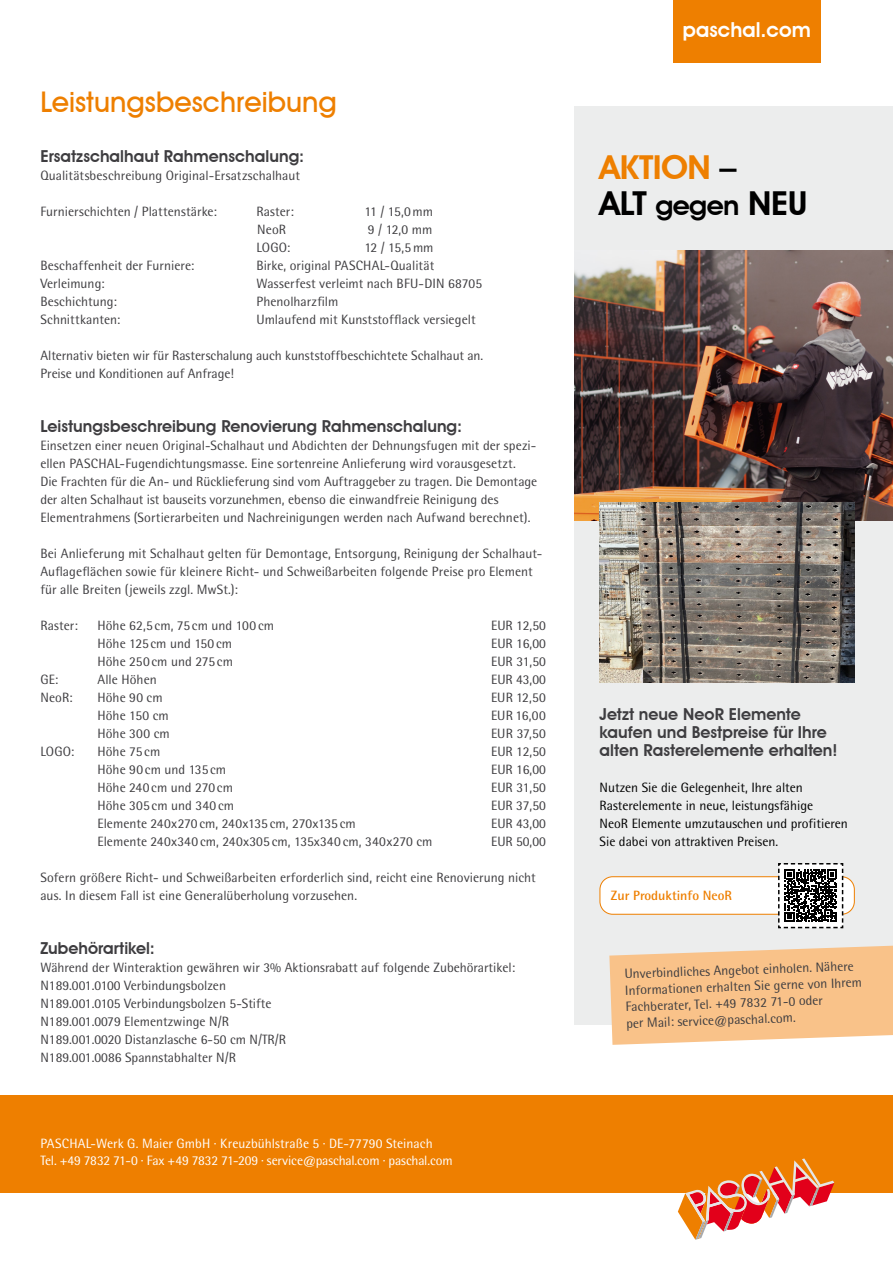
<style>
.page{position:relative;width:893px;height:1263px;background:#fff}
.page>*{position:absolute;margin:0;border:0;box-sizing:border-box;transform-origin:0 0}
.t1{font:600 33px/35.7px "Avant Garde IT Cby BT";letter-spacing:-.015em;color:#000;scale:1.04 1}
.t2{font:500 28.5px "Avant Garde IT Cby BT";color:#ee7f00}
.t3{font:600 20.7px "Avant Garde IT Cby BT";color:#fff}
.t4{font:600 16.5px/18px "Avant Garde IT Cby BT";color:#3e3d40}
.t5{font:13.5px/18px "Rotis Semi Sans Std";color:#3e3d40}
.t6{font:13.5px/18px "Rotis Semi Sans Std";color:#000}
.t7{font:13.5px/16.8px "Rotis Semi Sans Std";color:#fff}
.t8{font:700 13.5px "Rotis Semi Sans Std";color:#ee7f00}
.s1{color:#ee7f00}
.s2{font-size:27px}
</style>
<div class="page">
<div style="left:673px;top:0;width:148px;height:63px;background:#ee7f00"></div>
<div style="left:574px;top:107px;width:319px;height:918px;background:#eceded"></div>
<img style="left:574px;top:251px;width:319px;height:270px">
<img style="left:600px;top:503px;width:255px;height:180px">
<svg style="left:609px;top:946px;width:284px;height:99px;background:#f8c794"></svg>
<div style="left:600px;top:877px;width:254px;height:37px;background:#fff;border-radius:13px"></div>
<div style="left:600px;top:876px;width:255px;height:39px;border:1px solid #ee7f00;border-radius:13px"></div>
<svg style="left:777px;top:863px;width:67px;height:66px"></svg>
<div style="left:0;top:1095px;width:893px;height:98px;background:#ee7f00"></div>
<svg style="left:678px;top:1158px;width:156px;height:82px"></svg>
<h2 class="t2" style="left:40px;top:85px;width:298px">Leistungsbeschreibung</h2>
<p class="t4" style="left:40px;top:147px;width:265px">Ersatzschalhaut Rahmenschalung:</p>
<p class="t5" style="left:40px;top:166px;width:261px">Qualitätsbeschreibung Original-Ersatzschalhaut</p>
<p class="t5" style="left:40px;top:202px;width:178px">Furnierschichten / Plattenstärke:</p>
<p class="t5" style="left:256px;top:202px;width:39px">Raster:</p>
<p class="t5" style="left:364px;top:202px;width:70px">11 / 15,0mm</p>
<p class="t5" style="left:257px;top:220px;width:31px">NeoR</p>
<p class="t5" style="left:368px;top:220px;width:66px">9 / 12,0 mm</p>
<p class="t5" style="left:256px;top:238px;width:36px">LOGO:</p>
<p class="t5" style="left:364px;top:238px;width:71px">12 / 15,5mm</p>
<p class="t5" style="left:40px;top:256px;width:156px">Beschaffenheit der Furniere:</p>
<p class="t5" style="left:256px;top:256px;width:179px">Birke, original PASCHAL-Qualität</p>
<p class="t5" style="left:40px;top:274px;width:66px">Verleimung:</p>
<p class="t5" style="left:256px;top:274px;width:227px">Wasserfest verleimt nach BFU-DIN 68705</p>
<p class="t5" style="left:40px;top:292px;width:78px">Beschichtung:</p>
<p class="t5" style="left:256px;top:292px;width:83px">Phenolharzfilm</p>
<p class="t5" style="left:40px;top:310px;width:81px">Schnittkanten:</p>
<p class="t5" style="left:256px;top:310px;width:221px">Umlaufend mit Kunststofflack versiegelt</p>
<p class="t5" style="left:40px;top:346px;width:444px">Alternativ bieten wir für Rasterschalung auch kunststoffbeschichtete Schalhaut an.<br>Preise und Konditionen auf Anfrage!</p>
<p class="t4" style="left:40px;top:417px;width:423px">Leistungsbeschreibung Renovierung Rahmenschalung:</p>
<p class="t5" style="left:40px;top:436px;width:498px">Einsetzen einer neuen Original-Schalhaut und Abdichten der Dehnungsfugen mit der spezi&shy;ellen PASCHAL-Fugendichtungsmasse. Eine sortenreine Anlieferung wird vorausgesetzt.<br>Die Frachten für die An- und Rücklieferung sind vom Auftraggeber zu tragen. Die Demontage der alten Schalhaut ist bauseits vorzunehmen, ebenso die einwandfreie Reinigung des Elementrahmens (Sortierarbeiten und Nachreinigungen werden nach Aufwand berechnet).</p>
<p class="t5" style="left:40px;top:544px;width:503px">Bei Anlieferung mit Schalhaut gelten für Demontage, Entsorgung, Reinigung der Schalhaut-<br>Auflageflächen sowie für kleinere Richt- und Schweißarbeiten folgende Preise pro Element für alle Breiten (jeweils zzgl. MwSt.):</p>
<p class="t5" style="left:40px;top:616px;width:39px">Raster:</p>
<p class="t5" style="left:97px;top:616px;width:178px">Höhe 62,5cm, 75 cm und 100cm</p>
<p class="t5" style="left:491px;top:616px;width:56px">EUR 12,50</p>
<p class="t5" style="left:97px;top:634px;width:136px">Höhe 125cm und 150cm</p>
<p class="t5" style="left:491px;top:634px;width:56px">EUR 16,00</p>
<p class="t5" style="left:97px;top:652px;width:137px">Höhe 250cm und 275 cm</p>
<p class="t5" style="left:491px;top:652px;width:56px">EUR 31,50</p>
<p class="t5" style="left:40px;top:670px;width:20px">GE:</p>
<p class="t5" style="left:97px;top:670px;width:61px">Alle Höhen</p>
<p class="t5" style="left:491px;top:670px;width:56px">EUR 43,00</p>
<p class="t5" style="left:40px;top:688px;width:34px">NeoR:</p>
<p class="t5" style="left:97px;top:688px;width:67px">Höhe 90 cm</p>
<p class="t5" style="left:491px;top:688px;width:56px">EUR 12,50</p>
<p class="t5" style="left:97px;top:706px;width:73px">Höhe 150 cm</p>
<p class="t5" style="left:491px;top:706px;width:56px">EUR 16,00</p>
<p class="t5" style="left:97px;top:724px;width:74px">Höhe 300 cm</p>
<p class="t5" style="left:491px;top:724px;width:56px">EUR 37,50</p>
<p class="t5" style="left:40px;top:742px;width:36px">LOGO:</p>
<p class="t5" style="left:97px;top:742px;width:64px">Höhe 75 cm</p>
<p class="t5" style="left:491px;top:742px;width:56px">EUR 12,50</p>
<p class="t5" style="left:97px;top:760px;width:130px">Höhe 90 cm und 135cm</p>
<p class="t5" style="left:491px;top:760px;width:56px">EUR 16,00</p>
<p class="t5" style="left:97px;top:778px;width:137px">Höhe 240cm und 270cm</p>
<p class="t5" style="left:491px;top:778px;width:56px">EUR 31,50</p>
<p class="t5" style="left:97px;top:796px;width:138px">Höhe 305cm und 340 cm</p>
<p class="t5" style="left:491px;top:796px;width:56px">EUR 37,50</p>
<p class="t5" style="left:97px;top:814px;width:260px">Elemente 240x270cm, 240x135cm, 270x135cm</p>
<p class="t5" style="left:491px;top:814px;width:56px">EUR 43,00</p>
<p class="t5" style="left:97px;top:832px;width:337px">Elemente 240x340cm, 240x305 cm, 135x340cm, 340x270 cm</p>
<p class="t5" style="left:491px;top:832px;width:56px">EUR 50,00</p>
<p class="t5" style="left:40px;top:868px;width:497px">Sofern größere Richt- und Schweißarbeiten erforderlich sind, reicht eine Renovierung nicht aus. In diesem Fall ist eine Generalüberholung vorzusehen.</p>
<p class="t4" style="left:40px;top:939px;width:116px">Zubehörartikel:</p>
<p class="t5" style="left:40px;top:958px;width:476px">Während der Winteraktion gewähren wir 3% Aktionsrabatt auf folgende Zubehörartikel:<br>N189.001.0100 Verbindungsbolzen<br>N189.001.0105 Verbindungsbolzen 5-Stifte<br>N189.001.0079 Elementzwinge N/R<br>N189.001.0020 Distanzlasche 6-50 cm N/TR/R<br>N189.001.0086 Spannstabhalter N/R</p>
<p class="t7" style="left:40px;top:1135px;width:414px">PASCHAL-Werk G. Maier GmbH · Kreuzbühlstraße 5 · DE-77790 Steinach<br>Tel. +49 7832 71-0 · Fax +49 7832 71-209 · service@paschal.com · paschal.com</p>
<h3 class="t3" style="left:683px;top:17px;width:129px">paschal.com</h3>
<h1 class="t1" style="left:600px;top:149px;width:201px"><span class="s1">AKTION</span> –<br>ALT <span class="s2">gegen</span> NEU</h1>
<p class="t4" style="left:600px;top:705px;width:239px">Jetzt neue NeoR Elemente kaufen und Bestpreise für Ihre alten Rasterelemente erhalten!</p>
<p class="t6" style="left:600px;top:778px;width:250px">Nutzen Sie die Gelegenheit, Ihre alten Rasterelemente in neue, leistungsfähige<br>NeoR Elemente umzutauschen und profitieren Sie dabei von attraktiven Preisen.</p>
<p class="t8" style="left:611px;top:887px;width:123px">Zur Produktinfo NeoR</p>
<p class="t5" style="left:624px;top:965px;width:239px;line-height:16.5px;rotate:-2deg">Unverbindliches Angebot einholen. Nähere Informationen erhalten Sie gerne von Ihrem Fachberater, Tel. +49 7832 71-0 oder<br>per Mail: service@paschal.com.</p>
</div>
